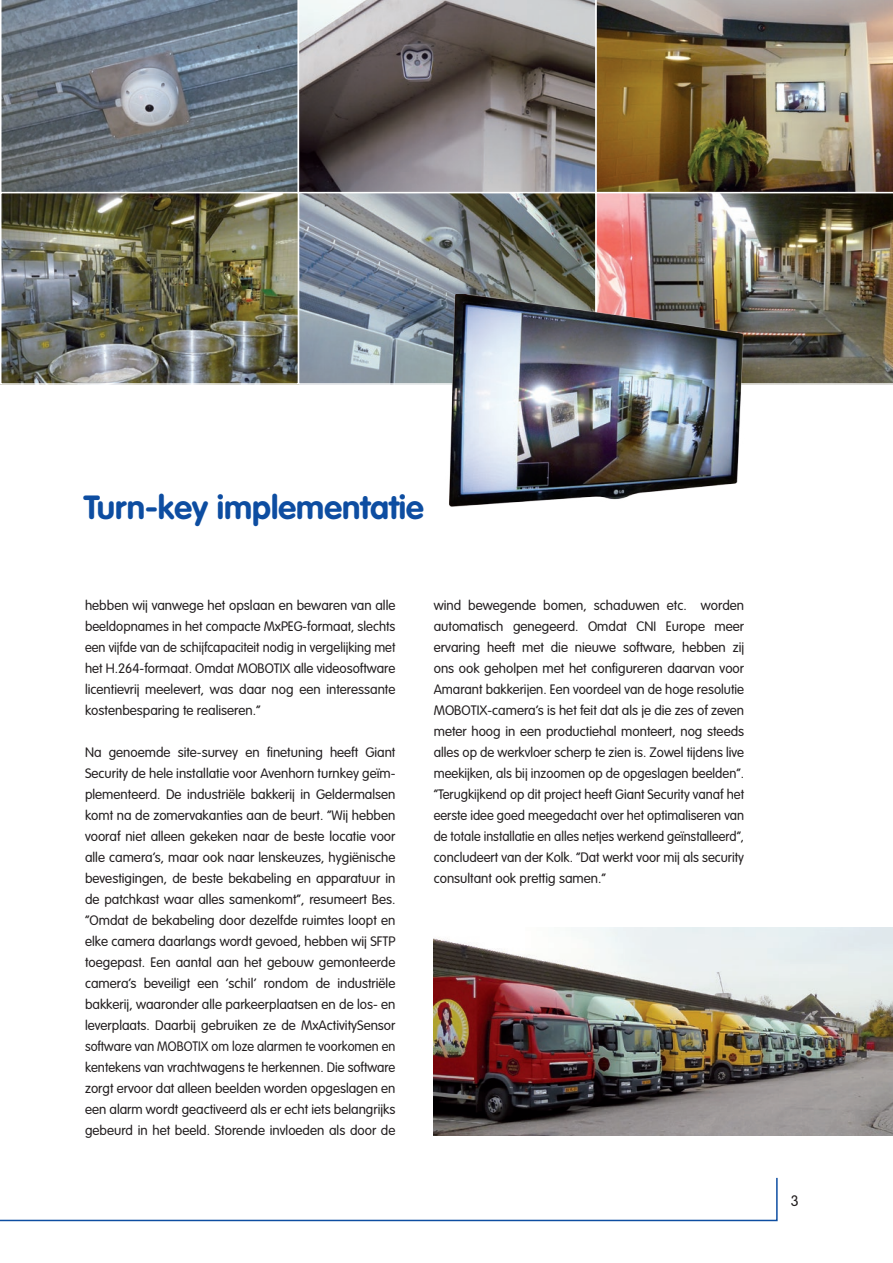
<style>
.page{position:relative;width:893px;height:1263px;background:#fff}
.page>*{position:absolute;margin:0;border:0;box-sizing:border-box;transform-origin:0 0}
.TitleArticle{font:700 33px "VAG Rounded LT Pro";color:#0d4da1}
.PageFooterSiteNum{font:300 15px "VAG Rounded LT Pro";color:#231f20}
.TextParagraph{font:300 13.5px/21px "VAG Rounded LT Pro";color:#231f20;text-align:justify}
</style>
<div class="page">
<svg style="left:0;top:1177px;width:778px;height:45px"></svg>
<img style="left:3px;top:195px;width:591px;height:187px">
<svg style="left:1px;top:0;width:297px;height:192px;background:#6d7883"></svg>
<svg style="left:299px;top:0;width:296px;height:192px;background:#7d7777"></svg>
<img style="left:595px;top:0;width:298px;height:192px">
<div style="left:298px;top:192px;width:299px;height:193px;border:2px solid #fff"></div>
<div style="left:0;top:192px;width:299px;height:193px;border:2px solid #fff"></div>
<img style="left:595px;top:192px;width:298px;height:193px">
<img style="left:445px;top:295px;width:303px;height:212px">
<img style="left:434px;top:927px;width:459px;height:209px">
<p class="TitleArticle" style="left:84px;top:486px;width:341px">Turn-key implementatie</p>
<p class="TextParagraph" style="left:85px;top:595px;width:312px">hebben wij vanwege het opslaan en bewaren van alle beeldopnames in het compacte MxPEG-formaat, slechts een vijfde van de schijfcapaciteit nodig in vergelijking met het H.264-formaat. Omdat MOBOTIX alle videosoftware licentievrij meelevert, was daar nog een interessante kostenbesparing te realiseren.”</p>
<p class="TextParagraph" style="left:85px;top:742px;width:312px">Na genoemde site-survey en finetuning heeft Giant Security de hele installatie voor Avenhorn turnkey geïm&shy;plementeerd. De industriële bakkerij in Geldermalsen komt na de zomervakanties aan de beurt. “Wij hebben vooraf niet alleen gekeken naar de beste locatie voor alle camera’s, maar ook naar lenskeuzes, hygiënische bevestigingen, de beste bekabeling en apparatuur in de patchkast waar alles samenkomt”, resumeert Bes. “Omdat de bekabeling door dezelfde ruimtes loopt en elke camera daarlangs wordt gevoed, hebben wij SFTP toegepast. Een aantal aan het gebouw gemonteerde camera’s beveiligt een ‘schil’ rondom de industriële bakkerij, waaronder alle parkeerplaatsen en de los- en leverplaats. Daarbij gebruiken ze de MxActivitySensor software van MOBOTIX om loze alarmen te voorkomen en kentekens van vrachtwagens te herkennen. Die software zorgt ervoor dat alleen beelden worden opgeslagen en een alarm wordt geactiveerd als er echt iets belangrijks gebeurd in het beeld. Storende invloeden als door de</p>
<p class="TextParagraph" style="left:434px;top:595px;width:312px">wind bewegende bomen, schaduwen etc. worden automatisch genegeerd. Omdat CNI Europe meer ervaring heeft met die nieuwe software, hebben zij ons ook geholpen met het configureren daarvan voor Amarant bakkerijen. Een voordeel van de hoge resolutie MOBOTIX-camera’s is het feit dat als je die zes of zeven meter hoog in een productiehal monteert, nog steeds alles op de werkvloer scherp te zien is. Zowel tijdens live meekijken, als bij inzoomen op de opgeslagen beelden”. “Terugkijkend op dit project heeft Giant Security vanaf het eerste idee goed meegedacht over het optimaliseren van de totale installatie en alles netjes werkend geïnstalleerd”, concludeert van der Kolk. “Dat werkt voor mij als security consultant ook prettig samen.”</p>
<p class="PageFooterSiteNum" style="left:791px;top:1192px;width:10px">3</p>
</div>
